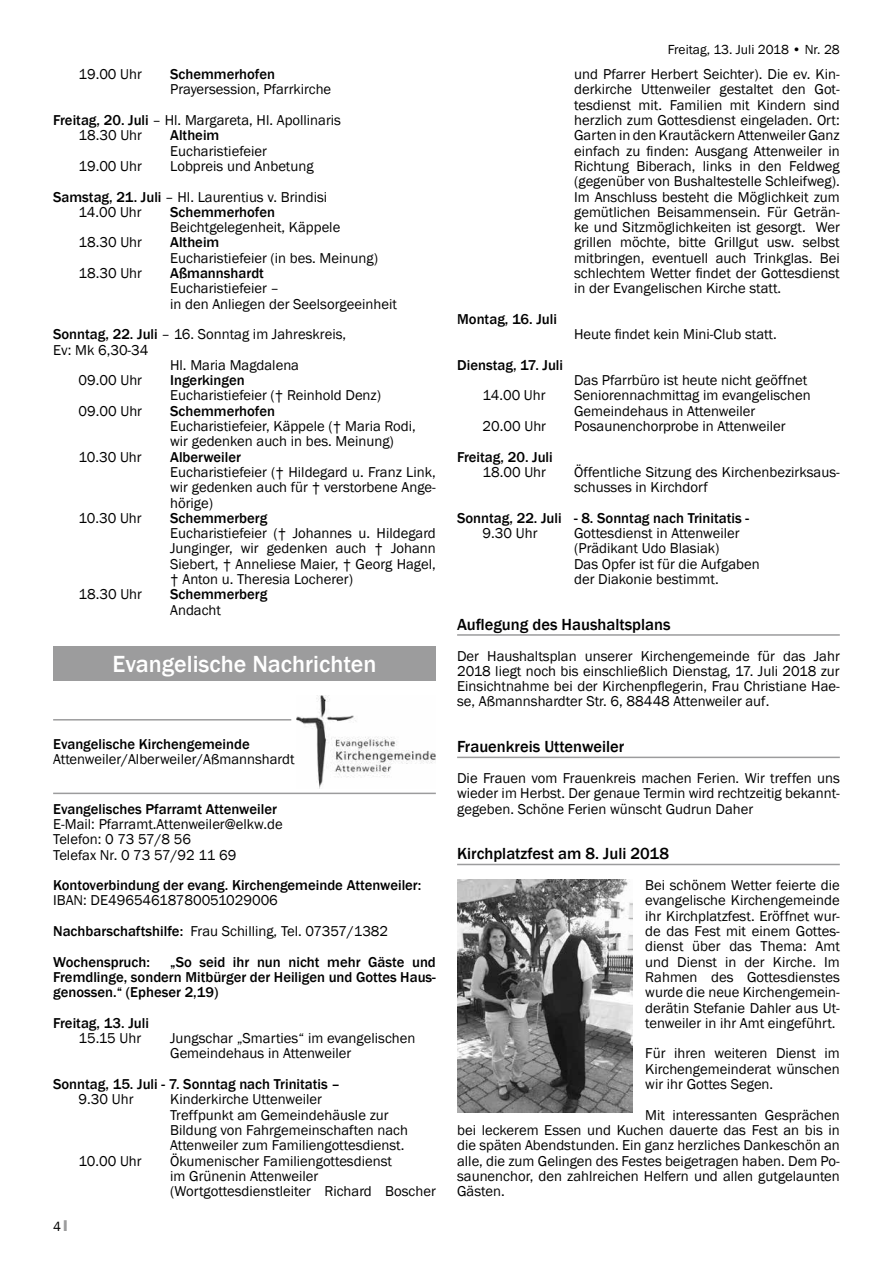
<style>
.page{position:relative;width:893px;height:1263px;background:#fff}
.page>*{position:absolute;margin:0;border:0;box-sizing:border-box;transform-origin:0 0}
.t1{font:500 24px "Franklin Gothic";color:#fff}
.t2{font:500 16.5px "Franklin Gothic";color:#000}
.t3{font:14.7px/15.3px "Franklin Gothic";color:#000}
.t4{font:500 14.7px/15.3px "Franklin Gothic";color:#000;text-align:justify}
.t5{font:13.5px "Franklin Gothic";color:#000}
.s1{font-weight:500}
.s2{font-family:"Impact";color:#9c9c9d}
</style>
<div class="page">
<div style="left:53px;top:647px;width:383px;height:34px;background:#9c9c9d"></div>
<img style="left:296px;top:696px;width:140px;height:92px">
<hr style="left:53px;top:719px;width:238px;height:1px;background:#9c9c9d">
<hr style="left:53px;top:793px;width:383px;height:1px;background:#9c9c9d">
<hr style="left:457px;top:634px;width:383px;height:2px;background:#9c9c9d">
<hr style="left:457px;top:757px;width:383px;height:1px;background:#9c9c9d">
<hr style="left:457px;top:864px;width:383px;height:1px;background:#9c9c9d">
<img style="left:457px;top:879px;width:175px;height:234px">
<p class="t3" style="left:79px;top:67px;width:65px">19.00 Uhr</p>
<p class="t4" style="left:170px;top:67px;width:106px">Schemmerhofen</p>
<p class="t3" style="left:53px;top:75px;width:289px;line-height:30.6px;text-indent:117px">Prayersession, Pfarrkirche<br><span class="s1">Freitag, 20. Juli</span> – Hl. Margareta, Hl. Apollinaris</p>
<p class="t3" style="left:79px;top:128px;width:65px">18.30 Uhr</p>
<p class="t4" style="left:170px;top:128px;width:51px">Altheim</p>
<p class="t3" style="left:170px;top:143px;width:98px">Eucharistiefeier</p>
<p class="t3" style="left:79px;top:159px;width:65px">19.00 Uhr</p>
<p class="t3" style="left:53px;top:151px;width:276px;line-height:30.6px;text-indent:117px">Lobpreis und Anbetung<br><span class="s1">Samstag, 21. Juli</span> – Hl. Laurentius v. Brindisi</p>
<p class="t3" style="left:79px;top:205px;width:65px">14.00 Uhr</p>
<p class="t4" style="left:170px;top:204px;width:106px">Schemmerhofen</p>
<p class="t3" style="left:170px;top:220px;width:172px">Beichtgelegenheit, Käppele</p>
<p class="t3" style="left:79px;top:235px;width:65px">18.30 Uhr</p>
<p class="t4" style="left:170px;top:235px;width:51px">Altheim</p>
<p class="t3" style="left:170px;top:250px;width:209px">Eucharistiefeier (in bes. Meinung)</p>
<p class="t3" style="left:79px;top:266px;width:65px">18.30 Uhr</p>
<p class="t4" style="left:170px;top:266px;width:95px">Aßmannshardt</p>
<p class="t3" style="left:170px;top:281px;width:228px">Eucharistiefeier –<br>in den Anliegen der Seelsorgeeinheit</p>
<p class="t3" style="left:53px;top:327px;width:295px"><span class="s1">Sonntag, 22. Juli</span> – 16. Sonntag im Jahreskreis,</p>
<p class="t3" style="left:53px;top:342px;width:97px">Ev: Mk 6,30-34</p>
<p class="t3" style="left:170px;top:358px;width:130px">Hl. Maria Magdalena</p>
<p class="t3" style="left:79px;top:373px;width:65px">09.00 Uhr</p>
<p class="t4" style="left:170px;top:373px;width:76px">Ingerkingen</p>
<p class="t3" style="left:170px;top:388px;width:212px">Eucharistiefeier († Reinhold Denz)</p>
<p class="t3" style="left:79px;top:404px;width:65px">09.00 Uhr</p>
<p class="t4" style="left:170px;top:403px;width:106px">Schemmerhofen</p>
<p class="t3" style="left:170px;top:419px;width:247px">Eucharistiefeier, Käppele († Maria Rodi, wir gedenken auch in bes. Meinung)</p>
<p class="t3" style="left:79px;top:449px;width:65px">10.30 Uhr</p>
<p class="t4" style="left:170px;top:449px;width:72px">Alberweiler</p>
<p class="t3" style="left:170px;top:465px;width:267px;text-align:justify">Eucharistiefeier († Hildegard u. Franz Link, wir gedenken auch für † verstorbene Ange&shy;hörige)</p>
<p class="t3" style="left:79px;top:511px;width:65px">10.30 Uhr</p>
<p class="t4" style="left:170px;top:510px;width:99px">Schemmerberg</p>
<p class="t3" style="left:170px;top:526px;width:267px;text-align:justify">Eucharistiefeier († Johannes u. Hildegard Junginger, wir gedenken auch † Johann Siebert, † Anneliese Maier, † Georg Hagel, † Anton u. Theresia Locherer)</p>
<p class="t3" style="left:79px;top:587px;width:65px">18.30 Uhr</p>
<p class="t4" style="left:170px;top:587px;width:99px">Schemmerberg</p>
<p class="t3" style="left:170px;top:602px;width:52px">Andacht</p>
<h1 class="t1" style="left:113px;top:649px;width:265px">Evangelische Nachrichten</h1>
<p class="t4" style="left:53px;top:737px;width:198px">Evangelische Kirchengemeinde</p>
<p class="t3" style="left:53px;top:752px;width:243px">Attenweiler/Alberweiler/Aßmannshardt</p>
<p class="t4" style="left:53px;top:801px;width:225px">Evangelisches Pfarramt Attenweiler</p>
<p class="t3" style="left:53px;top:817px;width:231px">E-Mail: Pfarramt.Attenweiler@elkw.de<br>Telefon: 0 73 57/8 56<br>Telefax Nr. 0 73 57/92 11 69</p>
<p class="t4" style="left:53px;top:878px;width:370px">Kontoverbindung der evang. Kirchengemeinde Attenweiler:</p>
<p class="t3" style="left:53px;top:885px;width:337px;line-height:30.6px">IBAN: DE49654618780051029006<br><span class="s1">Nachbarschaftshilfe:</span> Frau Schilling, Tel. 07357/1382<br><span class="s1">Wochenspruch:</span></p>
<p class="t4" style="left:53px;top:954px;width:384px;text-indent:117px">„So seid ihr nun nicht mehr Gäste und Fremdlinge, sondern Mitbürger der Heiligen und Gottes Haus&shy;genossen.“ (Epheser 2,19)</p>
<p class="t4" style="left:53px;top:1015px;width:97px">Freitag, 13. Juli</p>
<p class="t3" style="left:79px;top:1031px;width:64px">15.15 Uhr</p>
<p class="t3" style="left:170px;top:1031px;width:247px">Jungschar „Smarties“ im evangelischen<br>Gemeindehaus in Attenweiler</p>
<p class="t4" style="left:53px;top:1077px;width:289px">Sonntag, 15. Juli - 7. Sonntag nach Trinitatis –</p>
<p class="t3" style="left:79px;top:1092px;width:56px">9.30 Uhr</p>
<p class="t3" style="left:170px;top:1092px;width:239px">Kinderkirche Uttenweiler<br>Treffpunkt am Gemeindehäusle zur Bildung von Fahrgemeinschaften nach Attenweiler zum Familiengottesdienst.</p>
<p class="t3" style="left:79px;top:1153px;width:65px">10.00 Uhr</p>
<p class="t3" style="left:170px;top:1153px;width:267px">Ökumenischer Familiengottesdienst<br>im Grünenin Attenweiler (Wortgottesdienstleiter Richard Boscher</p>
<p class="t5" style="left:53px;top:1218px;width:16px">4 <span class="s2">I</span></p>
<p class="t5" style="left:668px;top:41px;width:174px">Freitag, 13. Juli 2018 • Nr. 28</p>
<p class="t4" style="left:457px;top:312px;width:101px">Montag, 16. Juli</p>
<p class="t4" style="left:457px;top:357px;width:108px">Dienstag, 17. Juli</p>
<p class="t3" style="left:574px;top:67px;width:267px;text-align:justify">und Pfarrer Herbert Seichter). Die ev. Kin&shy;derkirche Uttenweiler gestaltet den Got&shy;tesdienst mit. Familien mit Kindern sind herzlich zum Gottesdienst eingeladen. Ort:<br>Garten in den Krautäckern Attenweiler Ganz einfach zu finden: Ausgang Attenweiler in Richtung Biberach, links in den Feldweg (gegenüber von Bushaltestelle Schleifweg).<br>Im Anschluss besteht die Möglichkeit zum gemütlichen Beisammensein. Für Geträn&shy;ke und Sitzmöglichkeiten ist gesorgt. Wer grillen möchte, bitte Grillgut usw. selbst mitbringen, eventuell auch Trinkglas. Bei schlechtem Wetter findet der Gottesdienst in der Evangelischen Kirche statt.</p>
<p class="t3" style="left:574px;top:327px;width:204px">Heute findet kein Mini-Club statt.</p>
<p class="t3" style="left:574px;top:373px;width:235px">Das Pfarrbüro ist heute nicht geöffnet</p>
<p class="t3" style="left:483px;top:388px;width:65px">14.00 Uhr</p>
<p class="t3" style="left:574px;top:388px;width:238px">Seniorennachmittag im evangelischen<br>Gemeindehaus in Attenweiler</p>
<p class="t3" style="left:483px;top:419px;width:65px">20.00 Uhr</p>
<p class="t3" style="left:574px;top:419px;width:213px">Posaunenchorprobe in Attenweiler</p>
<p class="t4" style="left:457px;top:449px;width:97px">Freitag, 20. Juli</p>
<p class="t3" style="left:483px;top:465px;width:65px">18.00 Uhr</p>
<p class="t3" style="left:574px;top:465px;width:267px">Öffentliche Sitzung des Kirchenbezirksaus&shy;schusses in Kirchdorf</p>
<p class="t4" style="left:457px;top:510px;width:293px">Sonntag, 22. Juli - 8. Sonntag nach Trinitatis -</p>
<p class="t3" style="left:483px;top:526px;width:56px">9.30 Uhr</p>
<p class="t3" style="left:574px;top:526px;width:187px">Gottesdienst in Attenweiler (Prädikant Udo Blasiak)<br>Das Opfer ist für die Aufgaben der Diakonie bestimmt.</p>
<p class="t2" style="left:457px;top:614px;width:215px">Auflegung des Haushaltsplans</p>
<p class="t3" style="left:457px;top:648px;width:384px;text-align:justify">Der Haushaltsplan unserer Kirchengemeinde für das Jahr 2018 liegt noch bis einschließlich Dienstag, 17. Juli 2018 zur Einsichtnahme bei der Kirchenpflegerin, Frau Christiane Hae&shy;se, Aßmannshardter Str. 6, 88448 Attenweiler auf.</p>
<p class="t2" style="left:457px;top:737px;width:169px">Frauenkreis Uttenweiler</p>
<p class="t3" style="left:457px;top:771px;width:384px;text-align:justify">Die Frauen vom Frauenkreis machen Ferien. Wir treffen uns wieder im Herbst. Der genaue Termin wird rechtzeitig bekannt&shy;gegeben. Schöne Ferien wünscht Gudrun Daher</p>
<p class="t2" style="left:457px;top:844px;width:213px">Kirchplatzfest am 8. Juli 2018</p>
<p class="t3" style="left:645px;top:878px;width:196px;text-align:justify">Bei schönem Wetter feierte die evangelische Kirchengemeinde ihr Kirchplatzfest. Eröffnet wur&shy;de das Fest mit einem Gottes&shy;dienst über das Thema: Amt und Dienst in der Kirche. Im Rahmen des Gottesdienstes wurde die neue Kirchengemein&shy;derätin Stefanie Dahler aus Ut&shy;tenweiler in ihr Amt eingeführt.</p>
<p class="t3" style="left:645px;top:1046px;width:196px;text-align:justify">Für ihren weiteren Dienst im Kirchengemeinderat wünschen wir ihr Gottes Segen.</p>
<p class="t3" style="left:457px;top:1107px;width:384px;text-align:justify;text-indent:188px">Mit interessanten Gesprächen bei leckerem Essen und Kuchen dauerte das Fest an bis in die späten Abendstunden. Ein ganz herzliches Dankeschön an alle, die zum Gelingen des Festes beigetragen haben. Dem Po&shy;saunenchor, den zahlreichen Helfern und allen gutgelaunten Gästen.</p>
</div>
